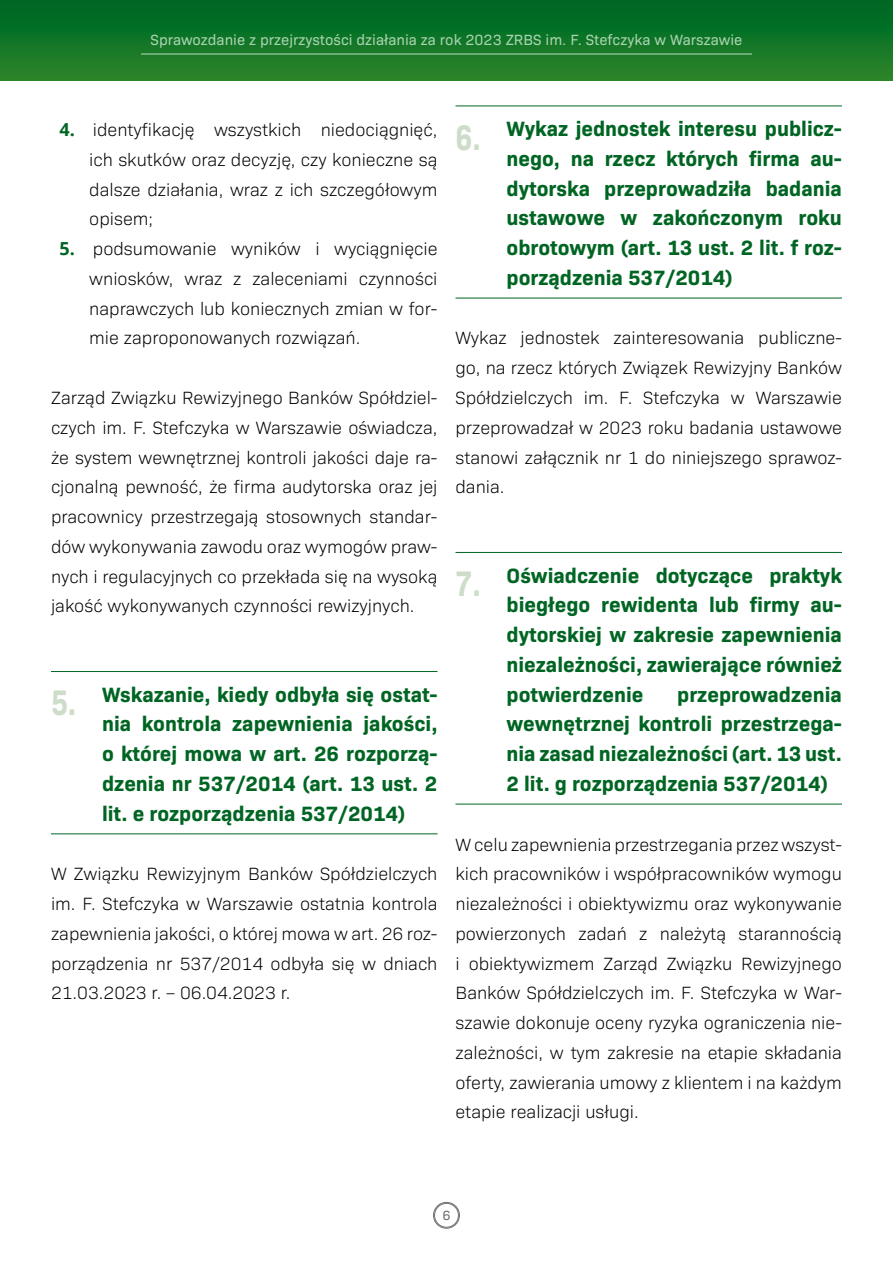
<style>
.page{position:relative;width:893px;height:1263px;background:#fff}
.page>*{position:absolute;margin:0;border:0;box-sizing:border-box;transform-origin:0 0}
.t1{font:700 21px/29.7px "Bio Sans";color:#006523;text-align:justify}
.Normal_ostatni{font:300 18px/29.7px "Bio Sans";color:#000;text-align:justify}
.Normal_z_odstepem{font:300 18px/29.7px "Bio Sans";color:#000;text-align:justify}
.t2{font:15px "Bio Sans";color:#a8d3af}
.t3{font:13.5px "Bio Sans";color:#706f6f}
.s1{font-family:"Open Sans";font-weight:700;color:#006523}
.s2{font-size:36px;color:#cedcca}
</style>
<div class="page">
<div style="left:0;top:0;width:893px;height:81px;background:linear-gradient(to bottom,#006624,#2d852a)"></div>
<hr style="left:141px;top:53px;width:611px;height:2px;background:#a8d3af">
<div style="left:433px;top:1202px;width:27px;height:26px;border:1px solid #706f6f;border-radius:50%"></div>
<div style="left:434px;top:1203px;width:25px;height:24px;border:1px solid #706f6f;border-radius:50%"></div>
<hr style="left:51px;top:671px;width:386px;height:1px;background:#006523">
<hr style="left:51px;top:833px;width:386px;height:1px;background:#006523">
<hr style="left:455px;top:106px;width:387px;height:1px;background:#006523">
<hr style="left:455px;top:298px;width:387px;height:1px;background:#006523">
<hr style="left:455px;top:552px;width:387px;height:1px;background:#006523">
<hr style="left:455px;top:804px;width:387px;height:1px;background:#006523">
<p class="t2" style="left:151px;top:29px;width:593px">Sprawozdanie z przejrzystości działania za rok 2023 ZRBS im. F. Stefczyka w Warszawie</p>
<p class="Normal_z_odstepem" style="left:89px;top:114px;width:350px;text-indent:-30px"><span class="s1">4.</span> identyfikację wszystkich niedociągnięć, ich skutków oraz decyzję, czy konieczne są dalsze działania, wraz z ich szczegółowym opisem;</p>
<p class="Normal_z_odstepem" style="left:89px;top:233px;width:350px;text-indent:-30px"><span class="s1">5.</span> podsumowanie wyników i wyciągnięcie wniosków, wraz z zaleceniami czynności naprawczych lub koniecznych zmian w for&shy;mie zaproponowanych rozwiązań.</p>
<p class="Normal_ostatni" style="left:51px;top:382px;width:388px">Zarząd Związku Rewizyjnego Banków Spółdziel&shy;czych im. F. Stefczyka w Warszawie oświadcza, że system wewnętrznej kontroli jakości daje ra&shy;cjonalną pewność, że firma audytorska oraz jej pracownicy przestrzegają stosownych standar&shy;dów wykonywania zawodu oraz wymogów praw&shy;nych i regulacyjnych co przekłada się na wysoką jakość wykonywanych czynności rewizyjnych.</p>
<p class="t1" style="left:102px;top:678px;width:337px;text-indent:-51px"><span class="s2">5.</span> Wskazanie, kiedy odbyła się ostat&shy;nia kontrola zapewnienia jakości, o której mowa w art. 26 rozporzą&shy;dzenia nr 537/2014 (art. 13 ust. 2 lit. e rozporządzenia 537/2014)</p>
<p class="Normal_ostatni" style="left:51px;top:858px;width:388px">W Związku Rewizyjnym Banków Spółdzielczych im. F. Stefczyka w Warszawie ostatnia kontrola zapewnienia jakości, o której mowa w art. 26 roz&shy;porządzenia nr 537/2014 odbyła się w dniach 21.03.2023 r. – 06.04.2023 r.</p>
<p class="t1" style="left:506px;top:112px;width:337px;text-indent:-51px"><span class="s2">6.</span> Wykaz jednostek interesu publicz&shy;nego, na rzecz których firma au&shy;dytorska przeprowadziła badania ustawowe w zakończonym roku obrotowym (art. 13 ust. 2 lit. f roz&shy;porządzenia 537/2014)</p>
<p class="Normal_ostatni" style="left:455px;top:322px;width:388px">Wykaz jednostek zainteresowania publiczne&shy;go, na rzecz których Związek Rewizyjny Banków Spółdzielczych im. F. Stefczyka w Warszawie przeprowadzał w 2023 roku badania ustawowe stanowi załącznik nr 1 do niniejszego sprawoz&shy;dania.</p>
<p class="t1" style="left:506px;top:559px;width:337px;text-indent:-51px"><span class="s2">7.</span> Oświadczenie dotyczące praktyk biegłego rewidenta lub firmy au&shy;dytorskiej w zakresie zapewnienia niezależności, zawierające również potwierdzenie</p>
<p class="t1" style="left:506px;top:678px;width:337px;text-indent:171px">przeprowadzenia wewnętrznej kontroli przestrzega&shy;nia zasad niezależności (art. 13 ust.<br>2 lit. g rozporządzenia 537/2014)</p>
<p class="Normal_z_odstepem" style="left:455px;top:828px;width:388px">W celu zapewnienia przestrzegania przez wszyst&shy;kich pracowników i współpracowników wymogu niezależności i obiektywizmu oraz wykonywanie powierzonych zadań z należytą starannością i obiektywizmem Zarząd Związku Rewizyjnego Banków Spółdzielczych im. F. Stefczyka w War&shy;szawie dokonuje oceny ryzyka ograniczenia nie&shy;zależności, w tym zakresie na etapie składania oferty, zawierania umowy z klientem i na każdym etapie realizacji usługi.</p>
<p class="t3" style="left:442px;top:1205px;width:10px">6</p>
</div>
